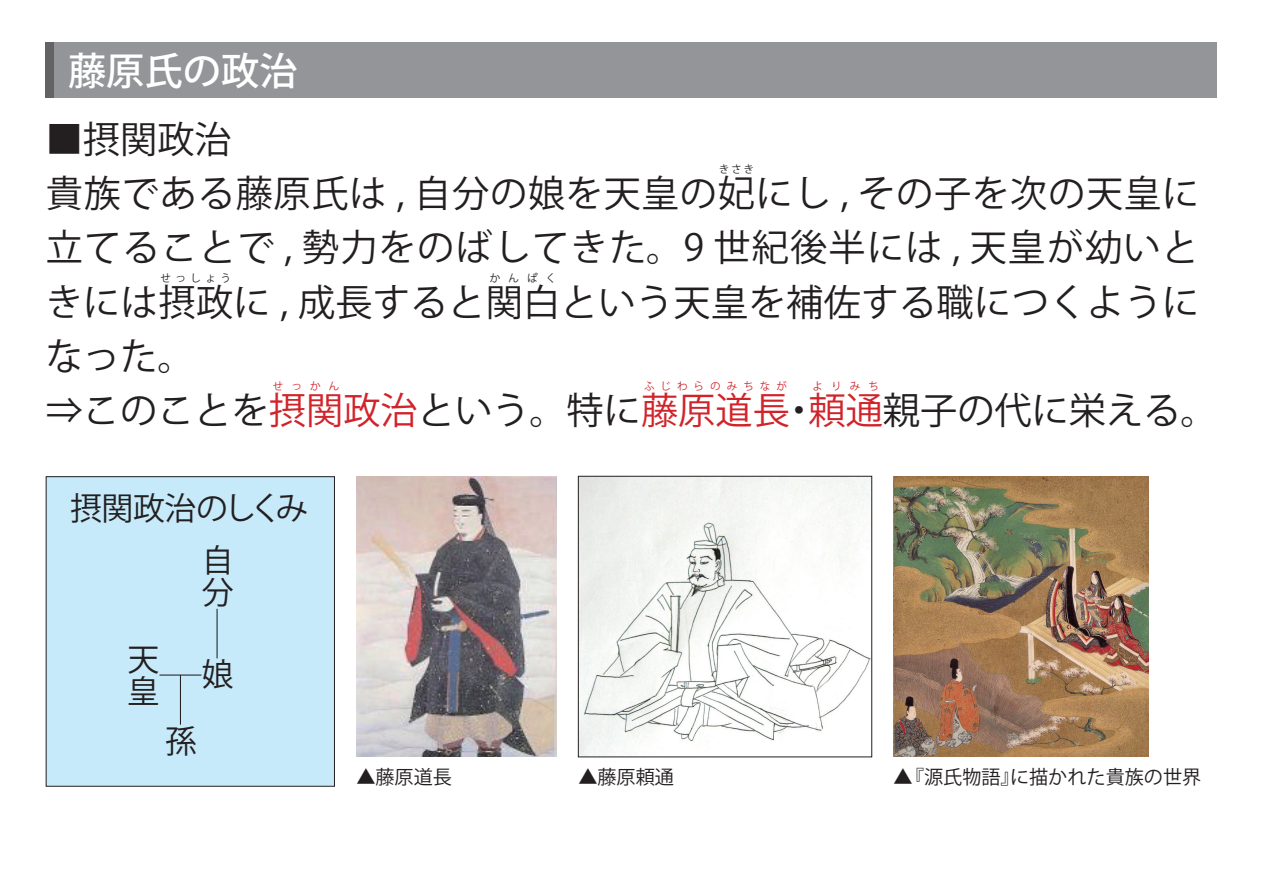
<style>
.page{position:relative;width:1263px;height:893px;background:#fff}
.page>*{position:absolute;margin:0;border:0;box-sizing:border-box;transform-origin:0 0}
.t1{font:500 38.25px "Koz Go Pr 6 N";color:#fff}
.t2{font:37.2px/54.2px "Koz Go Pr 6 N";letter-spacing:.01em;color:#231f20}
.t3{font:31.95px/32px "Koz Go Pr 6 N";letter-spacing:-.015em;color:#231f20}
.t4{font:19.2px "Koz Go Pr 6 N";color:#231f20}
.t5{font:10.65px "Koz Go Pr 6 N";letter-spacing:.555em;color:#d1232a}
.t6{font:10.65px "Koz Go Pr 6 N";letter-spacing:.405em;color:#231f20}
.s1{color:#d1232a}
</style>
<div class="page">
<div style="left:46px;top:477px;width:288px;height:309px;background:#c6eafa"></div>
<div style="left:46px;top:476px;width:289px;height:311px;border:1px solid #231f20"></div>
<hr style="left:159px;top:674px;width:42px;height:2px;background:#231f20">
<hr style="left:217px;top:609px;width:1px;height:49px;background:#231f20">
<hr style="left:180px;top:675px;width:1px;height:50px;background:#231f20">
<img style="left:356px;top:476px;width:200px;height:281px">
<img style="left:580px;top:478px;width:290px;height:277px">
<div style="left:578px;top:476px;width:294px;height:281px;border:1px solid #231f20"></div>
<img style="left:893px;top:476px;width:255px;height:281px">
<div style="left:46px;top:43px;width:1171px;height:55px;background:#939598"></div>
<div style="left:46px;top:43px;width:8px;height:55px;background:#636366"></div>
<p class="t1" style="left:68px;top:49px;width:231px">藤原氏の政治</p>
<p class="t2" style="left:46px;top:113px;width:1155px">■摂関政治<br>貴族である藤原氏は , 自分の娘を天皇の妃にし , その子を次の天皇に</p>
<p class="t6" style="left:719px;top:163px;width:37px">きさき</p>
<p class="t2" style="left:46px;top:221px;width:1155px">立てることで , 勢力をのばしてきた。9 世紀後半には , 天皇が幼いときには摂政に , 成長すると関白という天皇を補佐する職につくように</p>
<p class="t6" style="left:161px;top:272px;width:72px">せっしょう</p>
<p class="t6" style="left:490px;top:272px;width:68px">かんぱく</p>
<p class="t2" style="left:46px;top:330px;width:1173px">なった。<br>⇒このことを<span class="s1">摂関政治</span>という。特に<span class="s1">藤原道長</span>・<span class="s1">頼通</span>親子の代に栄える。</p>
<p class="t5" style="left:273px;top:380px;width:68px">せっかん</p>
<p class="t5" style="left:644px;top:380px;width:144px">ふじわらのみちなが</p>
<p class="t5" style="left:812px;top:380px;width:68px">よりみち</p>
<p class="t3" style="left:70px;top:493px;width:239px">摂関政治のしくみ</p>
<p class="t3" style="left:128px;top:644px;width:32px">天皇</p>
<p class="t3" style="left:202px;top:545px;width:33px">自分</p>
<p class="t3" style="left:202px;top:659px;width:33px">娘</p>
<p class="t3" style="left:165px;top:726px;width:32px">孫</p>
<p class="t4" style="left:356px;top:766px;width:97px">▲藤原道長</p>
<p class="t4" style="left:578px;top:766px;width:97px">▲藤原頼通</p>
<p class="t4" style="left:893px;top:766px;width:309px">▲『源氏物語』に描かれた貴族の世界</p>
</div>
